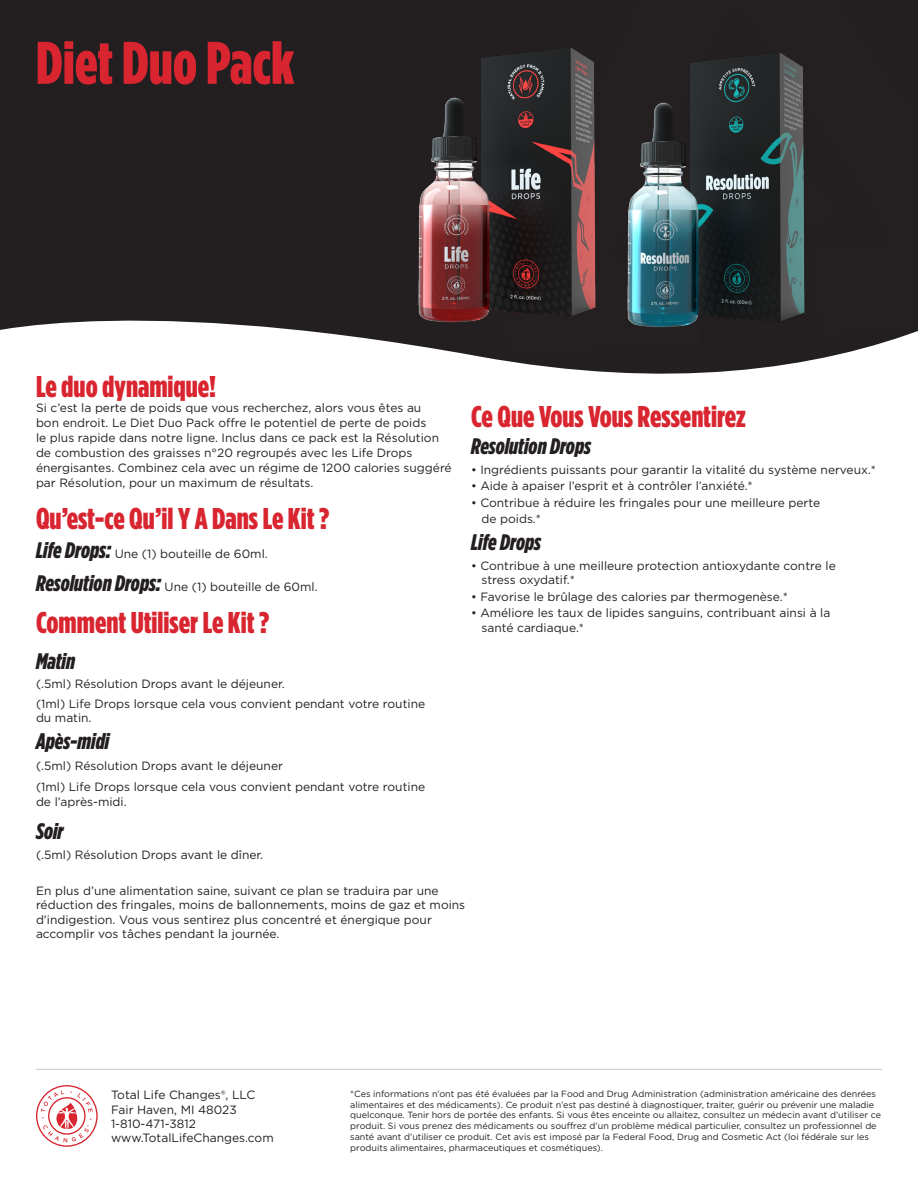
<style>
.page{position:relative;width:918px;height:1188px;background:#fff}
.page>*{position:absolute;margin:0;border:0;box-sizing:border-box;transform-origin:0 0}
.t1{font:900 60px "Gotham Condensed";color:#d8252f}
.Headers{font:900 30px "Gotham Condensed";color:#d8252f}
.Description{font:900 30px "Gotham Condensed";color:#d8252f}
.Description-2{font:italic 900 22.5px "Gotham Condensed";color:#231f20}
.Description-3{font:12px/15px "Gotham";color:#231f20}
.t2{font:9px/10.8px "Gotham";color:#231f20}
.s1{font-family:"Gotham Condensed";font-weight:900;font-style:italic;font-size:22.5px}
</style>
<div class="page">
<svg style="left:0;top:0;width:768px;height:374px;background:#434041"></svg>
<div style="left:484px;top:0;width:434px;height:340px;background:#242021"></div>
<hr style="left:36px;top:1069px;width:846px;height:1px;background:#c7c8ca">
<svg style="left:36px;top:1085px;width:62px;height:62px"></svg>
<img style="left:332px;top:13px;width:350px;height:349px">
<img style="left:541px;top:18px;width:350px;height:349px">
<p class="t1" style="left:36px;top:27px;width:260px">Diet Duo Pack</p>
<p class="Description" style="left:36px;top:369px;width:182px">Le duo dynamique!</p>
<p class="Description-3" style="left:36px;top:400px;width:417px">Si c’est la perte de poids que vous recherchez, alors vous êtes au<br>bon endroit. Le Diet Duo Pack offre le potentiel de perte de poids<br>le plus rapide dans notre ligne. Inclus dans ce pack est la Résolution de combustion des graisses n°20 regroupés avec les Life Drops énergisantes. Combinez cela avec un régime de 1200 calories suggéré par Résolution, pour un maximum de résultats.</p>
<p class="Headers" style="left:36px;top:501px;width:295px">Qu’est-ce Qu’il Y A Dans Le Kit ?</p>
<p class="Description-3" style="left:36px;top:546px;width:233px"><span class="s1">Life Drops:</span> Une (1) bouteille de 60ml.</p>
<p class="Description-3" style="left:36px;top:579px;width:283px"><span class="s1">Resolution Drops:</span> Une (1) bouteille de 60ml.</p>
<p class="Headers" style="left:36px;top:605px;width:235px">Comment Utiliser Le Kit ?</p>
<p class="Description-2" style="left:36px;top:648px;width:41px">Matin</p>
<p class="Description-3" style="left:36px;top:674px;width:391px;line-height:19.5px">(.5ml) Résolution Drops avant le déjeuner.<br>(1ml) Life Drops lorsque cela vous convient pendant votre routine</p>
<p class="Description-3" style="left:36px;top:710px;width:57px">du matin.</p>
<p class="Description-2" style="left:36px;top:728px;width:75px">Apès-midi</p>
<p class="Description-3" style="left:36px;top:758px;width:249px">(.5ml) Résolution Drops avant le déjeuner</p>
<p class="Description-3" style="left:36px;top:779px;width:391px">(1ml) Life Drops lorsque cela vous convient pendant votre routine de l’après-midi.</p>
<p class="Description-2" style="left:36px;top:818px;width:29px">Soir</p>
<p class="Description-3" style="left:36px;top:847px;width:229px">(.5ml) Résolution Drops avant le dîner.</p>
<p class="Description-3" style="left:36px;top:883px;width:431px;line-height:14.4px">En plus d’une alimentation saine, suivant ce plan se traduira par une réduction des fringales, moins de ballonnements, moins de gaz et moins d’indigestion. Vous vous sentirez plus concentré et énergique pour accomplir vos tâches pendant la journée.</p>
<p class="Description" style="left:471px;top:399px;width:276px">Ce Que Vous Vous Ressentirez</p>
<p class="Description-2" style="left:471px;top:433px;width:122px">Resolution Drops</p>
<p class="Description-3" style="left:471px;top:462px;width:407px">• Ingrédients puissants pour garantir la vitalité du système nerveux.*</p>
<p class="Description-3" style="left:471px;top:478px;width:283px">• Aide à apaiser l’esprit et à contrôler l’anxiété.*</p>
<p class="Description-3" style="left:482px;top:494px;width:340px;line-height:16.5px;text-indent:-10px">• Contribue à réduire les fringales pour une meilleure perte de poids.*</p>
<p class="Description-2" style="left:471px;top:529px;width:72px">Life Drops</p>
<p class="Description-3" style="left:482px;top:558px;width:356px;line-height:14.4px;text-indent:-10px">• Contribue à une meilleure protection antioxydante contre le stress oxydatif.*</p>
<p class="Description-3" style="left:471px;top:589px;width:319px">• Favorise le brûlage des calories par thermogenèse.*</p>
<p class="Description-3" style="left:482px;top:606px;width:350px;line-height:14.4px;text-indent:-10px">• Améliore les taux de lipides sanguins, contribuant ainsi à la santé cardiaque.*</p>
<p class="Description-3" style="left:111px;top:1087px;width:146px">Total Life Changes®, LLC</p>
<p class="Description-3" style="left:111px;top:1102px;width:127px">Fair Haven, MI 48023</p>
<p class="Description-3" style="left:111px;top:1116px;width:86px">1-810-471-3812</p>
<p class="Description-3" style="left:111px;top:1130px;width:164px">www.TotalLifeChanges.com</p>
<p class="t2" style="left:350px;top:1088px;width:532px">*Ces informations n’ont pas été évaluées par la Food and Drug Administration (administration américaine des denrées alimentaires et des médicaments). Ce produit n’est pas destiné à diagnostiquer, traiter, guérir ou prévenir une maladie quelconque. Tenir hors de portée des enfants. Si vous êtes enceinte ou allaitez, consultez un médecin avant d’utiliser ce produit. Si vous prenez des médicaments ou souffrez d’un problème médical particulier, consultez un professionnel de santé avant d’utiliser ce produit. Cet avis est imposé par la Federal Food, Drug and Cosmetic Act (loi fédérale sur les produits alimentaires, pharmaceutiques et cosmétiques).</p>
</div>
